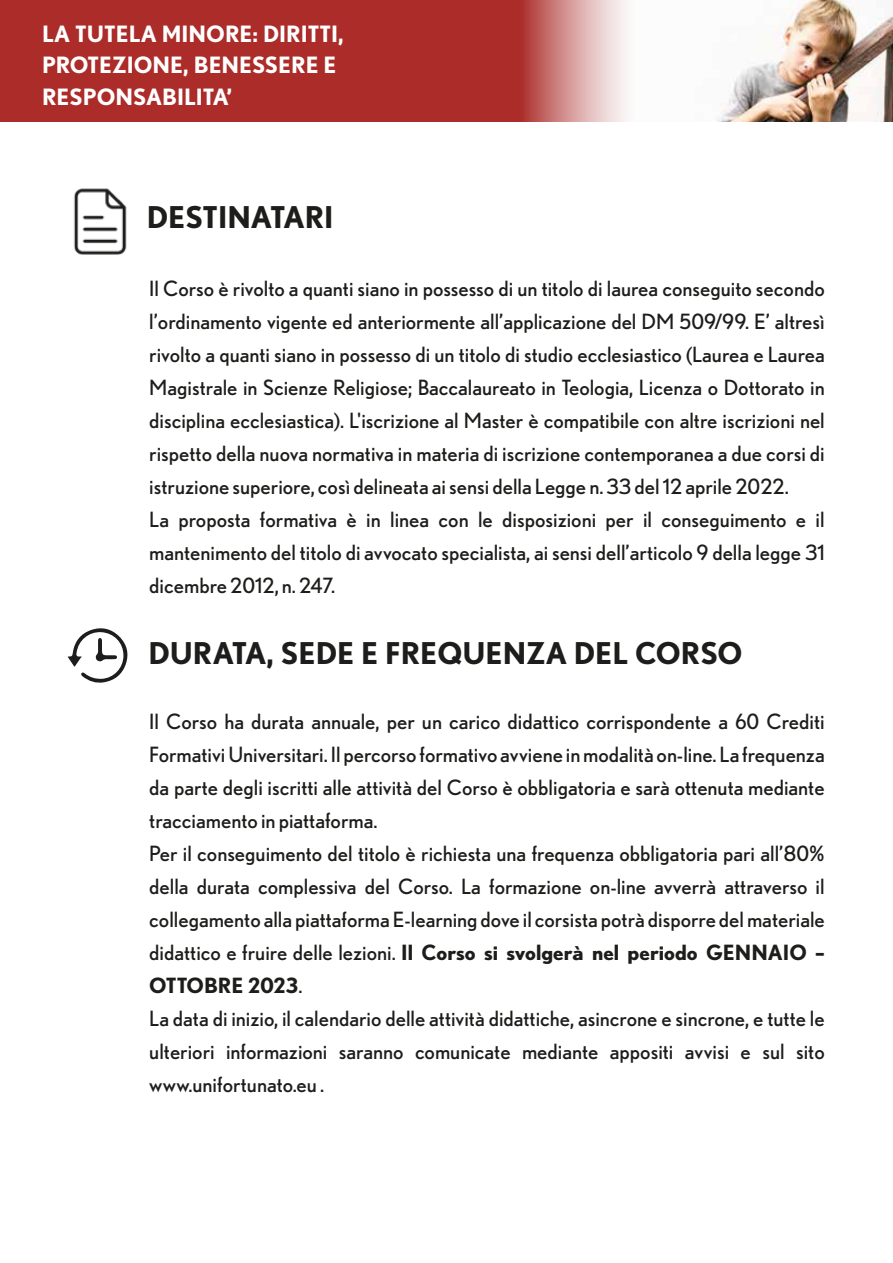
<style>
.page{position:relative;width:893px;height:1263px;background:#fff}
.page>*{position:absolute;margin:0;border:0;box-sizing:border-box;transform-origin:0 0}
.t1{font:700 30px "Nobel";color:#1d1d1b}
.t2{font:700 22.5px/31.5px "Nobel";color:#fff}
.t3{font:21px/33px "Nobel";color:#1d1d1b}
.s1{font-weight:700}
</style>
<div class="page">
<div style="left:0;top:0;width:893px;height:122px;background:#ab2c29"></div>
<img style="left:636px;top:0;width:257px;height:122px">
<div style="left:520px;top:0;width:116px;height:122px;background:linear-gradient(to right,#b03937,#fff)"></div>
<svg style="left:67px;top:628px;width:61px;height:55px"></svg>
<img style="left:73px;top:188px;width:54px;height:67px">
<p class="t2" style="left:42px;top:18px;width:303px">LA TUTELA MINORE: DIRITTI,<br>PROTEZIONE, BENESSERE E<br>RESPONSABILITA’</p>
<h1 class="t1" style="left:147px;top:199px;width:188px">DESTINATARI</h1>
<p class="t3" style="left:149px;top:272px;width:677px">Il Corso è rivolto a quanti siano in possesso di un titolo di laurea conseguito secondo l’ordinamento vigente ed anteriormente all’applicazione del DM 509/99. E’ altresì rivolto a quanti siano in possesso di un titolo di studio ecclesiastico (Laurea e Laurea Magistrale in Scienze Religiose; Baccalaureato in Teologia, Licenza o Dottorato in disciplina ecclesiastica). L'iscrizione al Master è compatibile con altre iscrizioni nel rispetto della nuova normativa in materia di iscrizione contemporanea a due corsi di istruzione superiore, così delineata ai sensi della Legge n. 33 del 12 aprile 2022.<br>La proposta formativa è in linea con le disposizioni per il conseguimento e il mantenimento del titolo di avvocato specialista, ai sensi dell’articolo 9 della legge 31 dicembre 2012, n. 247.</p>
<h1 class="t1" style="left:148px;top:635px;width:596px">DURATA, SEDE E FREQUENZA DEL CORSO</h1>
<p class="t3" style="left:149px;top:704px;width:677px">Il Corso ha durata annuale, per un carico didattico corrispondente a 60 Crediti Formativi Universitari. Il percorso formativo avviene in modalità on-line. La frequenza da parte degli iscritti alle attività del Corso è obbligatoria e sarà ottenuta mediante tracciamento in piattaforma.<br>Per il conseguimento del titolo è richiesta una frequenza obbligatoria pari all’80% della durata complessiva del Corso. La formazione on-line avverrà attraverso il collegamento alla piattaforma E-learning dove il corsista potrà disporre del materiale didattico e fruire delle lezioni. <span class="s1">Il Corso si svolgerà nel periodo GENNAIO – OTTOBRE 2023</span>.<br>La data di inizio, il calendario delle attività didattiche, asincrone e sincrone, e tutte le ulteriori informazioni saranno comunicate mediante appositi avvisi e sul sito www.unifortunato.eu .</p>
</div>
